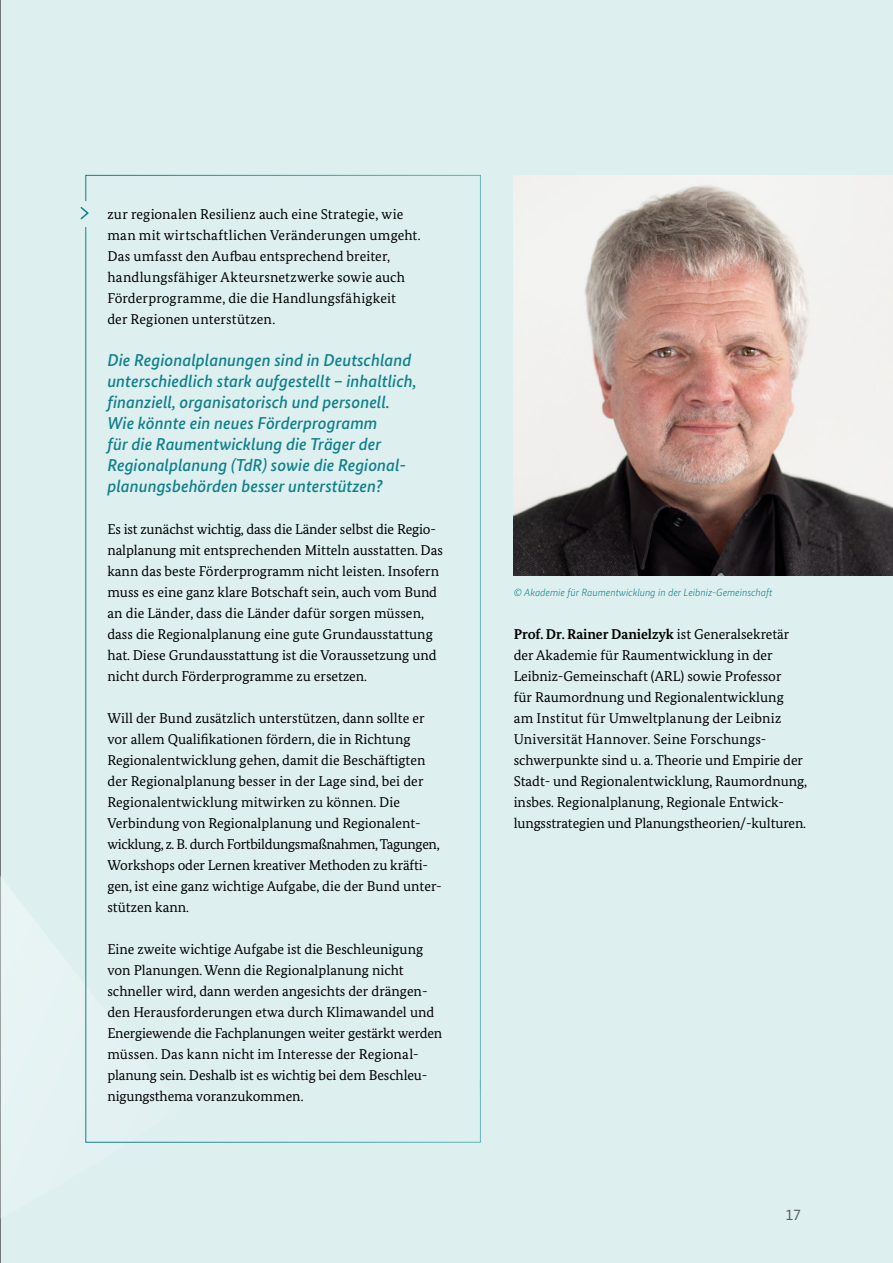
<style>
.page{position:relative;width:893px;height:1263px;background:#deeff0}
.page>*{position:absolute;margin:0;border:0;box-sizing:border-box;transform-origin:0 0}
.t1{font:italic 500 17.25px/21px "Bundes Sans";color:#10818a}
.t2{font:15.75px "Bundes Sans";color:#576164}
.Style_Group_1_P_Copy_9_5_14{font:14.25px/21px "Bundes Serif";color:#000}
.t3{font:italic 300 10.5px "Bundes Sans";color:#10818a}
.s1{font-weight:700}
</style>
<div class="page">
<hr style="left:0;top:0;width:1px;height:1263px;background:#000">
<svg style="left:0;top:875px;width:33px;height:344px"></svg>
<svg style="left:85px;top:175px;width:396px;height:968px"></svg>
<div style="left:76px;top:201px;width:21px;height:25px;background:#deeff0"></div>
<svg style="left:80px;top:206px;width:9px;height:14px"></svg>
<img style="left:514px;top:176px;width:379px;height:400px">
<p class="Style_Group_1_P_Copy_9_5_14" style="left:107px;top:203px;width:315px">zur regionalen Resilienz auch eine Strategie, wie man mit wirtschaftlichen Veränderungen umgeht.<br>Das umfasst den Aufbau entsprechend breiter, handlungsfähiger Akteursnetzwerke sowie auch Förderprogramme, die die Handlungsfähigkeit<br>der Regionen unterstützen.</p>
<p class="t1" style="left:107px;top:349px;width:311px">Die Regionalplanungen sind in Deutschland unterschiedlich stark aufgestellt – inhaltlich, finanziell, organisatorisch und personell.<br>Wie könnte ein neues Förderprogramm<br>für die Raumentwicklung die Träger der Regionalplanung (TdR) sowie die Regional&shy;planungsbehörden besser unterstützen?</p>
<p class="Style_Group_1_P_Copy_9_5_14" style="left:107px;top:518px;width:337px">Es ist zunächst wichtig, dass die Länder selbst die Regio&shy;nalplanung mit entsprechenden Mitteln ausstatten. Das kann das beste Förderprogramm nicht leisten. Insofern muss es eine ganz klare Botschaft sein, auch vom Bund an die Länder, dass die Länder dafür sorgen müssen, dass die Regionalplanung eine gute Grundausstattung hat. Diese Grundausstattung ist die Voraussetzung und nicht durch Förderprogramme zu ersetzen.</p>
<p class="Style_Group_1_P_Copy_9_5_14" style="left:107px;top:707px;width:336px">Will der Bund zusätzlich unterstützen, dann sollte er vor allem Qualifikationen fördern, die in Richtung Regionalentwicklung gehen, damit die Beschäftigten der Regionalplanung besser in der Lage sind, bei der Regionalentwicklung mitwirken zu können. Die Verbindung von Regionalplanung und Regionalent&shy;wicklung, z. B. durch Fortbildungsmaßnahmen, Tagungen, Workshops oder Lernen kreativer Methoden zu kräfti&shy;gen, ist eine ganz wichtige Aufgabe, die der Bund unter&shy;stützen kann.</p>
<p class="Style_Group_1_P_Copy_9_5_14" style="left:107px;top:938px;width:336px">Eine zweite wichtige Aufgabe ist die Beschleunigung von Planungen. Wenn die Regionalplanung nicht schneller wird, dann werden angesichts der drängen&shy;den Herausforderungen etwa durch Klimawandel und Energiewende die Fachplanungen weiter gestärkt werden müssen. Das kann nicht im Interesse der Regional&shy;planung sein. Deshalb ist es wichtig bei dem Beschleu&shy;nigungsthema voranzukommen.</p>
<p class="t3" style="left:514px;top:587px;width:260px">© Akademie für Raumentwicklung in der Leibniz-Gemeinschaft</p>
<p class="Style_Group_1_P_Copy_9_5_14" style="left:514px;top:623px;width:295px"><span class="s1">Prof. Dr. Rainer Danielzyk</span> ist Generalsekretär der Akademie für Raumentwicklung in der Leibniz-Gemeinschaft (ARL) sowie Professor<br>für Raumordnung und Regionalentwicklung<br>am Institut für Umweltplanung der Leibniz Universität Hannover. Seine Forschungs&shy;schwerpunkte sind u. a. Theorie und Empirie der Stadt- und Regionalentwicklung, Raumordnung, insbes. Regionalplanung, Regionale Entwick&shy;lungsstrategien und Planungstheorien/-kulturen.</p>
<p class="t2" style="left:785px;top:1205px;width:17px">17</p>
</div>
